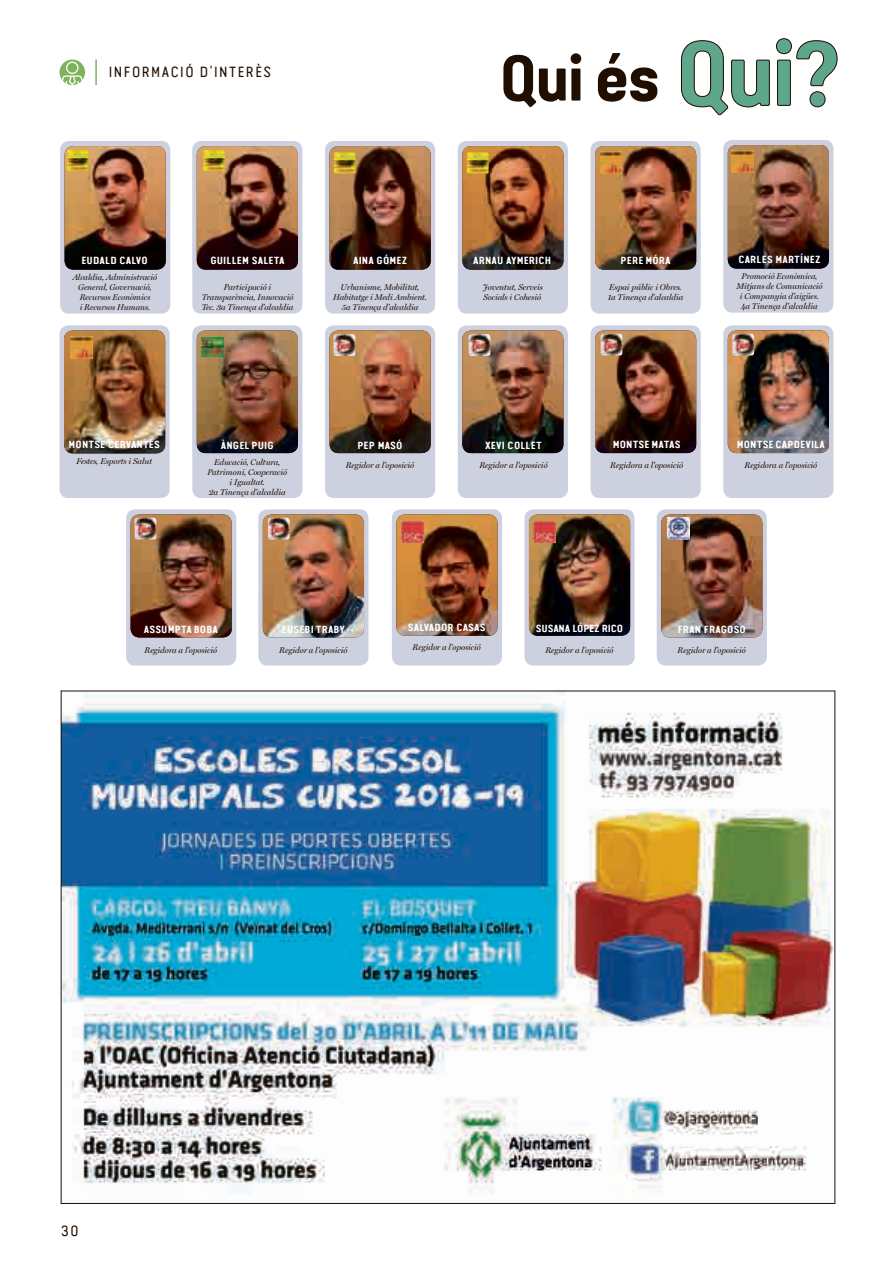
<style>
.page{position:relative;width:893px;height:1263px;background:#fff}
.page>*{position:absolute;margin:0;border:0;box-sizing:border-box;transform-origin:0 0}
.t1{font:700 90.9px "Van Condensed Pro";color:#5ea78d}
.t2{font:700 64.35px "Van Condensed Pro";color:#200e00}
.t3{font:15px "Van Pro Regular 3";letter-spacing:.1em;color:#200e00}
.t4{font:700 10.5px "Van Condensed Pro";letter-spacing:.01em;color:#fff}
.t5{font:700 10.5px "Van Condensed Pro";letter-spacing:-.02em;color:#fff}
.t6{font:italic 8.4px/10.1px "Miller Display";letter-spacing:-.01em;color:#200e00;text-align:center}
</style>
<div class="page">
<svg style="left:60px;top:60px;width:25px;height:25px"></svg>
<hr style="left:95px;top:60px;width:2px;height:25px;background:#7fb25d">
<svg style="left:60px;top:62px;width:24px;height:23px"></svg>
<div style="left:325px;top:325px;width:110px;height:173px;background:#ccd0df;border-radius:9px"></div>
<img style="left:329px;top:330px;width:102px;height:123px">
<img style="left:334px;top:334px;width:21px;height:22px">
<div style="left:591px;top:325px;width:110px;height:173px;background:#ccd0df;border-radius:9px"></div>
<img style="left:595px;top:330px;width:101px;height:123px">
<img style="left:601px;top:334px;width:21px;height:21px">
<div style="left:458px;top:325px;width:110px;height:173px;background:#ccd0df;border-radius:9px"></div>
<img style="left:462px;top:330px;width:101px;height:123px">
<img style="left:469px;top:334px;width:21px;height:22px">
<div style="left:723px;top:325px;width:110px;height:173px;background:#ccd0df;border-radius:9px"></div>
<img style="left:728px;top:330px;width:101px;height:123px">
<img style="left:732px;top:334px;width:22px;height:21px">
<div style="left:60px;top:141px;width:110px;height:173px;background:#ccd0df;border-radius:9px"></div>
<img style="left:65px;top:146px;width:101px;height:124px">
<img style="left:67px;top:150px;width:22px;height:21px">
<div style="left:192px;top:141px;width:110px;height:173px;background:#ccd0df;border-radius:9px"></div>
<img style="left:197px;top:146px;width:101px;height:124px">
<img style="left:203px;top:150px;width:22px;height:21px">
<div style="left:325px;top:141px;width:110px;height:173px;background:#ccd0df;border-radius:9px"></div>
<img style="left:329px;top:146px;width:102px;height:124px">
<img style="left:334px;top:152px;width:22px;height:21px">
<div style="left:458px;top:141px;width:110px;height:173px;background:#ccd0df;border-radius:9px"></div>
<img style="left:462px;top:146px;width:101px;height:124px">
<img style="left:467px;top:152px;width:22px;height:21px">
<div style="left:591px;top:141px;width:110px;height:173px;background:#ccd0df;border-radius:9px"></div>
<img style="left:595px;top:146px;width:101px;height:124px">
<img style="left:600px;top:152px;width:22px;height:21px">
<div style="left:723px;top:140px;width:110px;height:173px;background:#ccd0df;border-radius:9px"></div>
<img style="left:728px;top:145px;width:101px;height:124px">
<img style="left:732px;top:151px;width:21px;height:21px">
<div style="left:60px;top:325px;width:110px;height:173px;background:#ccd0df;border-radius:9px"></div>
<img style="left:64px;top:330px;width:101px;height:123px">
<img style="left:70px;top:337px;width:22px;height:21px">
<div style="left:258px;top:509px;width:110px;height:156px;background:#ccd0df;border-radius:9px"></div>
<img style="left:263px;top:514px;width:101px;height:123px">
<img style="left:268px;top:518px;width:22px;height:21px">
<div style="left:126px;top:509px;width:110px;height:156px;background:#ccd0df;border-radius:9px"></div>
<img style="left:131px;top:514px;width:101px;height:123px">
<img style="left:135px;top:518px;width:21px;height:21px">
<div style="left:392px;top:509px;width:110px;height:156px;background:#ccd0df;border-radius:9px"></div>
<img style="left:396px;top:514px;width:102px;height:122px">
<img style="left:402px;top:521px;width:22px;height:22px">
<div style="left:524px;top:509px;width:111px;height:156px;background:#ccd0df;border-radius:9px"></div>
<img style="left:529px;top:514px;width:101px;height:122px">
<img style="left:533px;top:521px;width:22px;height:22px">
<div style="left:657px;top:509px;width:110px;height:156px;background:#ccd0df;border-radius:9px"></div>
<img style="left:661px;top:514px;width:101px;height:123px">
<img style="left:668px;top:518px;width:21px;height:21px">
<div style="left:192px;top:325px;width:110px;height:173px;background:#ccd0df;border-radius:9px"></div>
<img style="left:197px;top:330px;width:101px;height:123px">
<img style="left:202px;top:337px;width:22px;height:19px">
<svg style="left:681px;top:38px;width:157px;height:78px"></svg>
<img style="left:63px;top:693px;width:770px;height:501px">
<h3 class="t3" style="left:109px;top:61px;width:164px">INFORMACIÓ D’INTERÈS</h3>
<h2 class="t2" style="left:499px;top:28px;width:163px">Qui és</h2>
<h1 class="t1" style="left:675px;top:2px;width:168px">Qui?</h1>
<p class="t4" style="left:81px;top:252px;width:68px">EUDALD CALVO</p>
<p class="t6" style="left:73px;top:272px;width:86px">Alcaldia, Administració<br>General, Governació,<br>Recursos Econòmics<br>i Recursos Humans.</p>
<p class="t4" style="left:210px;top:252px;width:76px">GUILLEM SALETA</p>
<p class="t6" style="left:202px;top:282px;width:93px">Participació i<br>Transparència, Innovació<br>Tec. 3a Tinença d’alcaldia</p>
<p class="t4" style="left:353px;top:252px;width:56px">AINA GÓMEZ</p>
<p class="t6" style="left:333px;top:282px;width:95px">Urbanisme, Mobilitat,<br>Habitatge i Medi Ambient.<br>5a Tinença d’alcaldia</p>
<p class="t4" style="left:473px;top:252px;width:80px">ARNAU AYMERICH</p>
<p class="t6" style="left:483px;top:282px;width:61px;text-align:left">Joventut, Serveis<br>Socials i Cohesió</p>
<p class="t4" style="left:69px;top:436px;width:93px">MONTSE CERVANTES</p>
<p class="t6" style="left:76px;top:456px;width:77px">Festes, Esports i Salut</p>
<p class="t4" style="left:221px;top:437px;width:55px">ÀNGEL PUIG</p>
<p class="t6" style="left:208px;top:457px;width:81px">Educació, Cultura,<br>Patrimoni, Cooperació i Igualtat.<br>2a Tinença d’alcaldia</p>
<p class="t4" style="left:357px;top:437px;width:47px">PEP MASÓ</p>
<p class="t6" style="left:346px;top:460px;width:70px">Regidor a l’oposició</p>
<p class="t4" style="left:485px;top:437px;width:58px">XEVI COLLET</p>
<p class="t6" style="left:479px;top:460px;width:70px">Regidor a l’oposició</p>
<p class="t4" style="left:621px;top:252px;width:52px">PERE MÓRA</p>
<p class="t6" style="left:608px;top:282px;width:77px;text-align:left">Espai públic i Obres.<br>1a Tinença d’alcaldia</p>
<p class="t4" style="left:613px;top:436px;width:69px">MONTSE MATAS</p>
<p class="t6" style="left:610px;top:460px;width:74px">Regidora a l’oposició</p>
<p class="t4" style="left:738px;top:251px;width:84px">CARLES MARTÍNEZ</p>
<p class="t6" style="left:736px;top:271px;width:88px">Promoció Econòmica,<br>Mitjans de Comunicació i Companyia d’aigües.<br>4a Tinença d’alcaldia</p>
<p class="t4" style="left:737px;top:436px;width:90px">MONTSE CAPDEVILA</p>
<p class="t6" style="left:744px;top:460px;width:74px">Regidora a l’oposició</p>
<p class="t4" style="left:144px;top:621px;width:76px">ASSUMPTA BOBA</p>
<p class="t6" style="left:144px;top:645px;width:74px">Regidora a l’oposició</p>
<p class="t4" style="left:282px;top:621px;width:65px">EUSEBI TRABY</p>
<p class="t6" style="left:279px;top:645px;width:70px">Regidor a l’oposició</p>
<p class="t4" style="left:408px;top:619px;width:79px">SALVADOR CASAS</p>
<p class="t6" style="left:413px;top:642px;width:70px">Regidor a l’oposició</p>
<p class="t5" style="left:536px;top:620px;width:89px">SUSANA LÓPEZ RICO</p>
<p class="t6" style="left:545px;top:645px;width:70px">Regidor a l’oposició</p>
<p class="t4" style="left:678px;top:621px;width:70px">FRAN FRAGOSO</p>
<p class="t6" style="left:678px;top:645px;width:70px">Regidor a l’oposició</p>
<h3 class="t3" style="left:61px;top:1220px;width:19px">30</h3>
</div>
